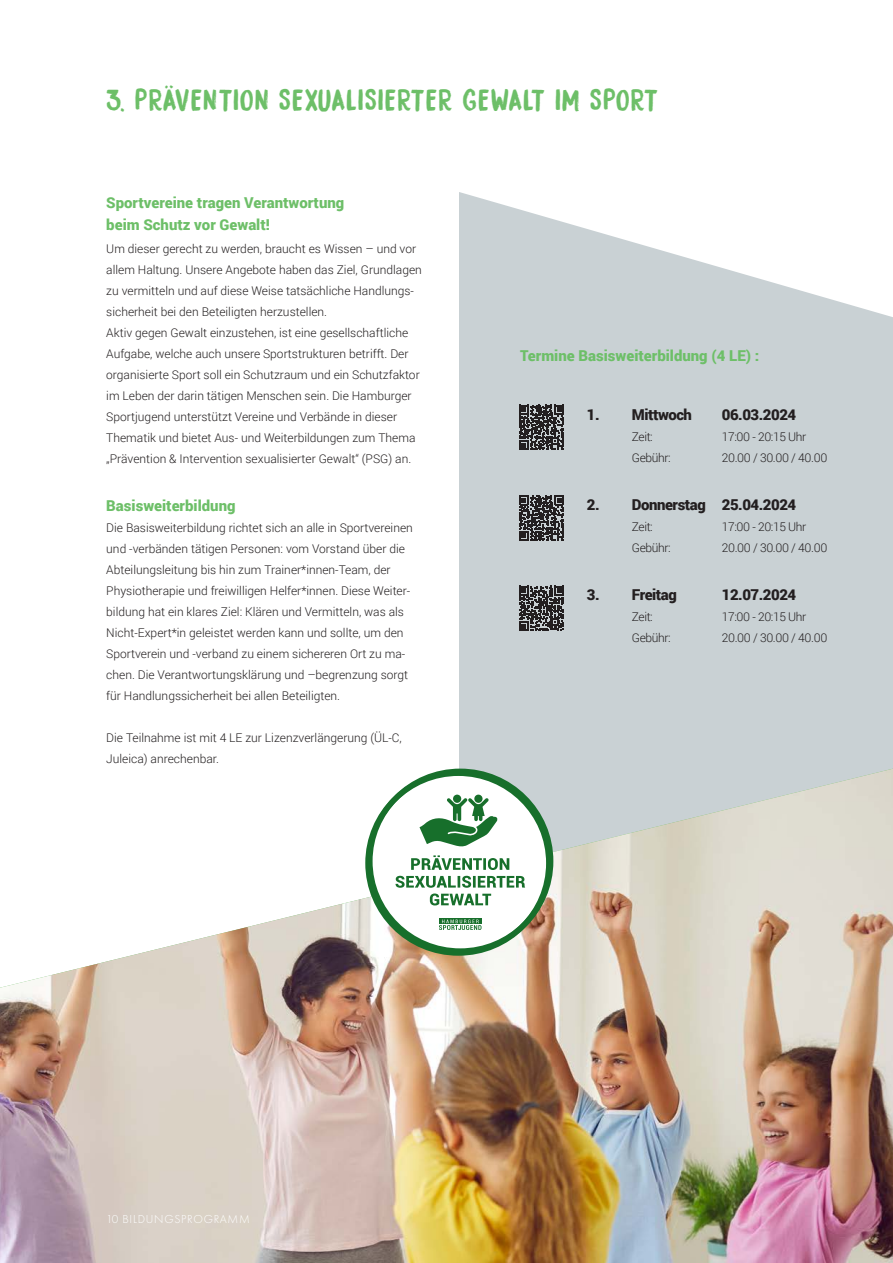
<style>
.page{position:relative;width:893px;height:1263px;background:#fff}
.page>*{position:absolute;margin:0;border:0;box-sizing:border-box;transform-origin:0 0}
.t1{font:27px "DK Bocadillo";letter-spacing:.04em;color:#6dbf68}
.t2{font:900 15px/22.5px "Roboto";color:#6dbf68}
.t3{font:900 15px "Roboto";letter-spacing:-.03em;color:#231f20}
.t4{font:300 12px/21px "Roboto";color:#231f20}
.t5{font:300 12px "Roboto";letter-spacing:-.03em;color:#231f20}
.t6{font:300 12px "Futura PT";letter-spacing:.06em;color:#fff}
</style>
<div class="page">
<svg style="left:459px;top:192px;width:434px;height:577px;background:#ced6d8"></svg>
<img style="left:0;top:769px;width:893px;height:494px">
<svg style="left:519px;top:405px;width:45px;height:45px;background:#4e4d4e"></svg>
<svg style="left:519px;top:496px;width:45px;height:45px;background:#4f4f50"></svg>
<svg style="left:519px;top:586px;width:45px;height:45px;background:#515052"></svg>
<div style="left:370px;top:771px;width:181px;height:180px;background:#fff;border-radius:50%"></div>
<div style="left:365px;top:770px;width:186px;height:186px;border:5px solid #176f2b;border-radius:50%"></div>
<div style="left:474px;top:795px;width:9px;height:8px;background:#176f2b;border-radius:50%"></div>
<div style="left:453px;top:795px;width:8px;height:8px;background:#176f2b;border-radius:50%"></div>
<svg style="left:419px;top:798px;width:79px;height:49px"></svg>
<svg style="left:395px;top:876px;width:130px;height:29px"></svg>
<svg style="left:411px;top:855px;width:98px;height:15px"></svg>
<div style="left:439px;top:918px;width:42px;height:6px;background:#176f2b"></div>
<svg style="left:439px;top:919px;width:42px;height:11px"></svg>
<h1 class="t1" style="left:106px;top:83px;width:553px">3. PRÄVENTION SEXUALISIERTER GEWALT IM SPORT</h1>
<p class="t2" style="left:106px;top:190px;width:240px">Sportvereine tragen Verantwortung beim Schutz vor Gewalt!</p>
<p class="t4" style="left:106px;top:237px;width:317px">Um dieser gerecht zu werden, braucht es Wissen – und vor allem Haltung. Unsere Angebote haben das Ziel, Grundlagen zu vermitteln und auf diese Weise tatsächliche Handlungs&shy;sicherheit bei den Beteiligten herzustellen.<br>Aktiv gegen Gewalt einzustehen, ist eine gesellschaftliche Aufgabe, welche auch unsere Sportstrukturen betrifft. Der organisierte Sport soll ein Schutzraum und ein Schutzfaktor im Leben der darin tätigen Menschen sein. Die Hamburger Sportjugend unterstützt Vereine und Verbände in dieser Thematik und bietet Aus- und Weiterbildungen zum Thema „Prävention &amp; Intervention sexualisierter Gewalt“ (PSG) an.</p>
<p class="t2" style="left:106px;top:493px;width:131px">Basisweiterbildung</p>
<p class="t4" style="left:106px;top:516px;width:308px">Die Basisweiterbildung richtet sich an alle in Sportvereinen und -verbänden tätigen Personen: vom Vorstand über die Abteilungsleitung bis hin zum Trainer*innen-Team, der Physiotherapie und freiwilligen Helfer*innen. Diese Weiter&shy;bildung hat ein klares Ziel: Klären und Vermitteln, was als Nicht-Expert*in geleistet werden kann und sollte, um den Sportverein und -verband zu einem sichereren Ort zu ma&shy;chen. Die Verantwortungsklärung und –begrenzung sorgt für Handlungssicherheit bei allen Beteiligten.</p>
<p class="t4" style="left:106px;top:726px;width:297px">Die Teilnahme ist mit 4 LE zur Lizenzverlängerung (ÜL-C,<br>Juleica) anrechenbar.</p>
<p class="t2" style="left:520px;top:344px;width:241px">Termine Basisweiterbildung (4 LE) :</p>
<p class="t3" style="left:587px;top:404px;width:107px">1. Mittwoch</p>
<p class="t3" style="left:722px;top:404px;width:76px">06.03.2024</p>
<p class="t4" style="left:632px;top:425px;width:23px">Zeit:</p>
<p class="t5" style="left:722px;top:428px;width:86px">17:00 - 20:15 Uhr</p>
<p class="t4" style="left:632px;top:446px;width:40px">Gebühr:</p>
<p class="t5" style="left:722px;top:449px;width:107px">20.00 / 30.00 / 40.00</p>
<p class="t3" style="left:587px;top:494px;width:211px">2. Donnerstag 25.04.2024</p>
<p class="t4" style="left:632px;top:515px;width:23px">Zeit:</p>
<p class="t5" style="left:722px;top:518px;width:86px">17:00 - 20:15 Uhr</p>
<p class="t4" style="left:632px;top:536px;width:40px">Gebühr:</p>
<p class="t5" style="left:722px;top:539px;width:107px">20.00 / 30.00 / 40.00</p>
<p class="t3" style="left:587px;top:584px;width:91px">3. Freitag</p>
<p class="t3" style="left:722px;top:584px;width:76px">12.07.2024</p>
<p class="t4" style="left:632px;top:605px;width:23px">Zeit:</p>
<p class="t5" style="left:722px;top:608px;width:86px">17:00 - 20:15 Uhr</p>
<p class="t4" style="left:632px;top:626px;width:40px">Gebühr:</p>
<p class="t5" style="left:722px;top:629px;width:107px">20.00 / 30.00 / 40.00</p>
<p class="t6" style="left:106px;top:1212px;width:145px">10 BILDUNGSPROGRAMM</p>
</div>
